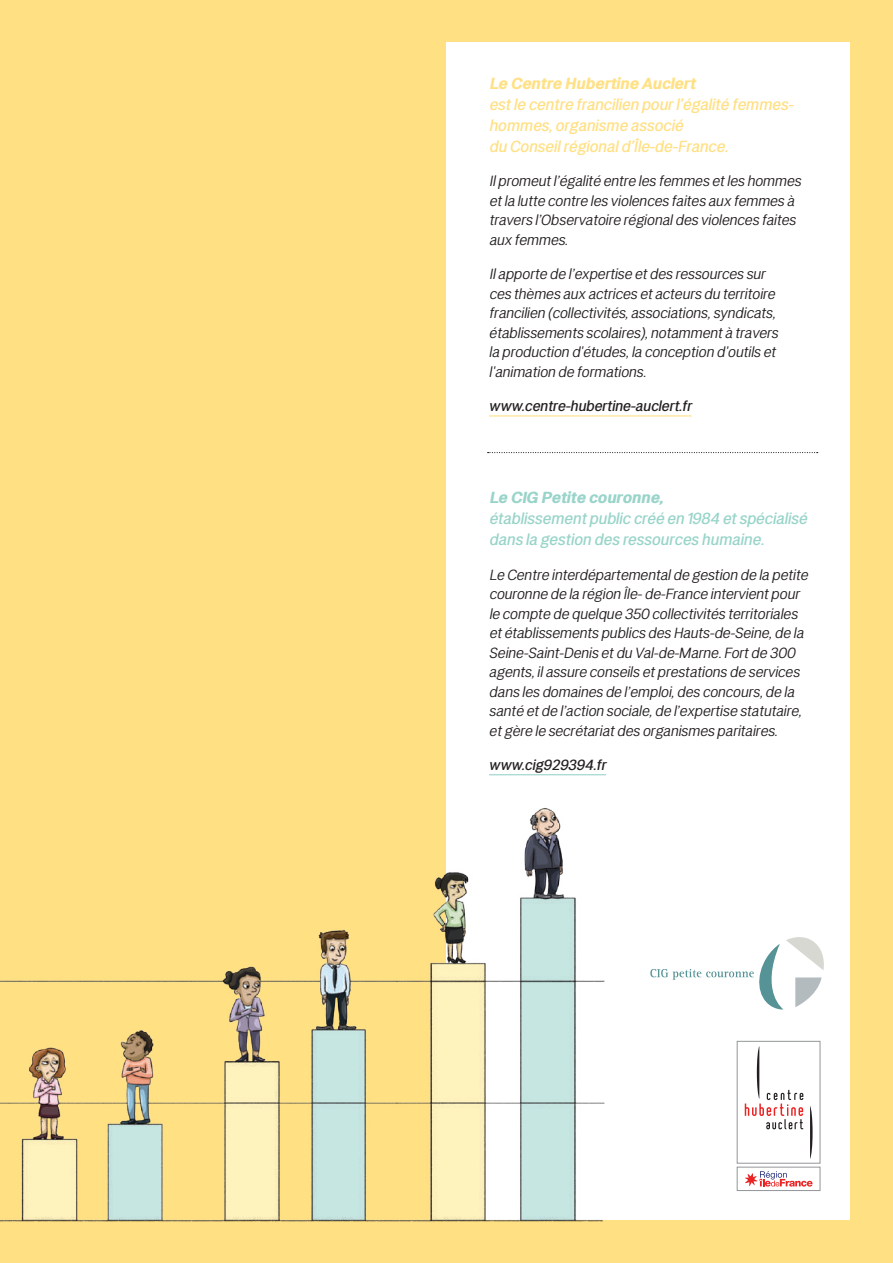
<style>
.page{position:relative;width:893px;height:1263px;background:#ffe083}
.page>*{position:absolute;margin:0;border:0;box-sizing:border-box;transform-origin:0 0}
.t1{font:italic 500 18px/21px "LT Amber";color:#ffe083}
.t2{font:italic 500 18px/21px "LT Amber";color:#98d4c9}
.t3{font:italic 700 18px "LT Amber";color:#ffe083}
.t4{font:italic 700 18px "LT Amber";color:#98d4c9}
.t5{font:italic 16.5px/19.5px "LT Amber";color:#231f20}
.t6{font:italic 500 16.5px "LT Amber";color:#231f20}
</style>
<div class="page">
<div style="left:446px;top:43px;width:404px;height:1177px;background:#fff"></div>
<img style="left:0;top:808px;width:605px;height:414px">
<hr style="left:489px;top:415px;width:203px;height:1px;background:#ffe083">
<svg style="left:737px;top:1041px;width:83px;height:150px"></svg>
<hr style="left:489px;top:774px;width:117px;height:1px;background:#98d4c9">
<svg style="left:650px;top:937px;width:174px;height:72px"></svg>
<svg style="left:488px;top:452px;width:330px;height:1px"></svg>
<p class="t3" style="left:489px;top:73px;width:211px">Le Centre Hubertine Auclert</p>
<p class="t1" style="left:489px;top:94px;width:309px">estle centre francilien pourl’égalité femmes&shy;hommes,organisme associé<br>du Conseilrégionald’Île-de-France.</p>
<p class="t5" style="left:489px;top:172px;width:317px">Ilpromeutl’égalité entre les femmes etles hommes etla lutte contre les violences faites aux femmes à travers l’Observatoire régionaldes violences faites aux femmes.</p>
<p class="t5" style="left:489px;top:265px;width:294px">Ilapporte de l’expertise etdes ressources sur ces thèmes aux actrices etacteurs du territoire francilien (collectivités,associations,syndicats, établissements scolaires),notammentà travers la production d'études,la conception d'outils et l'animation de formations.</p>
<p class="t6" style="left:489px;top:398px;width:207px">www.centre-hubertine-auclert.fr</p>
<p class="t4" style="left:489px;top:488px;width:179px">Le CIG Petite couronne,</p>
<p class="t2" style="left:489px;top:508px;width:323px">établissementpublic créé en 1984 etspécialisé dans la gestion des ressources humaine.</p>
<p class="t5" style="left:489px;top:565px;width:323px">Le Centre interdépartementalde gestion de la petite couronne de la région Île-de-France intervientpour le compte de quelque 350 collectivités territoriales etétablissements publics des Hauts-de-Seine,de la Seine-Saint-Denis etdu Val-de-Marne.Fortde 300 agents,ilassure conseils etprestations de services dans les domaines de l’emploi,des concours,de la santé etde l’action sociale,de l’expertise statutaire, etgère le secrétariatdes organismes paritaires.</p>
<p class="t6" style="left:489px;top:756px;width:122px">www.cig929394.fr</p>
</div>
